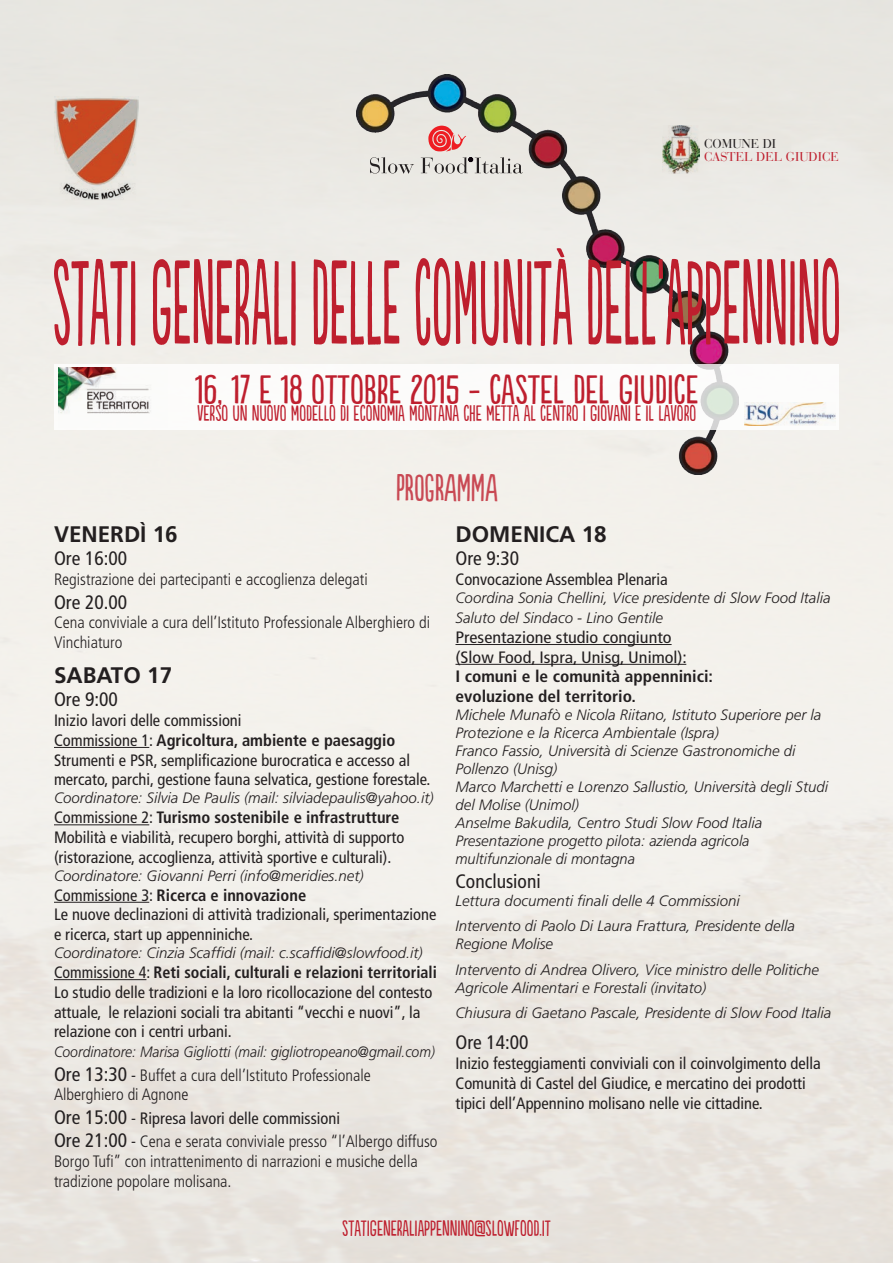
<style>
.page{position:relative;width:893px;height:1263px;background:#fff}
.page>*{position:absolute;margin:0;border:0;box-sizing:border-box;transform-origin:0 0}
.t1{font:39px "Populaire";color:#be1f2e;scale:1.12 1}
.t2{font:36px "Populaire";color:#be1f2e}
.t3{font:700 22.5px "Frutiger LT Std";color:#231f20}
.t4{font:21.15px "Populaire";color:#be1f2e}
.t5{font:21px "Populaire";color:#be1f2e}
.t6{font:condensed 19.5px "Frutiger LT Std";color:#231f20}
.t7{font:condensed 16.5px/19.8px "Frutiger LT Std";color:#231f20}
.t8{font:300 condensed 16.5px/19.8px "Frutiger LT Std";color:#231f20}
.t9{font:condensed 16.5px/19.8px "Frutiger LT Std";color:#231f20;scale:1.1 1}
.t10{font:700 condensed 16.5px/19.8px "Frutiger LT Std";color:#231f20;scale:1.05 1}
.t11{font:italic 300 15px/18px "Frutiger LT Std";color:#231f20}
.t12{font:italic 300 15px "Frutiger LT Std";color:#231f20;scale:.93 1}
.t13{font:12.75px "Bauer Bodoni Std";color:#be1f2e}
.t14{font:12.75px "Bauer Bodoni Std";color:#231f20}
.s1{font-weight:700}
.s2{font-weight:400;font-size:19.5px}
.s3{font-weight:400}
</style>
<div class="page">
<img style="left:356px;top:74px;width:382px;height:401px">
<div style="left:54px;top:364px;width:785px;height:66px;background:#fff"></div>
<img style="left:745px;top:402px;width:90px;height:24px">
<img style="left:59px;top:368px;width:92px;height:46px">
<img style="left:663px;top:126px;width:36px;height:48px">
<svg style="left:370px;top:157px;width:44px;height:17px"></svg>
<svg style="left:421px;top:126px;width:102px;height:47px;background:#d4bdb9"></svg>
<img style="left:54px;top:96px;width:84px;height:107px">
<svg style="left:54px;top:248px;width:785px;height:98px;background:#daa5a7"></svg>
<hr style="left:54px;top:747px;width:95px;height:1px;background:#231f20">
<hr style="left:54px;top:824px;width:95px;height:1px;background:#231f20">
<hr style="left:54px;top:902px;width:95px;height:1px;background:#231f20">
<hr style="left:54px;top:979px;width:92px;height:1px;background:#231f20">
<hr style="left:455px;top:644px;width:217px;height:1px;background:#231f20">
<hr style="left:455px;top:664px;width:231px;height:1px;background:#231f20">
<p class="t14" style="left:704px;top:136px;width:74px">COMUNE DI</p>
<p class="t13" style="left:704px;top:149px;width:136px">CASTEL DEL GIUDICE</p>
<h1 class="t1" style="left:195px;top:369px;width:451px">16, 17 E 18 OTTOBRE 2015 - CASTEL DEL GIUDICE</h1>
<p class="t4" style="left:197px;top:402px;width:501px">VERSO UN NUOVO MODELLO DI ECONOMIA MONTANA CHE METTA AL CENTRO I GIOVANI E IL LAVORO</p>
<h2 class="t2" style="left:395px;top:468px;width:104px">PROGRAMMA</h2>
<h3 class="t3" style="left:54px;top:521px;width:125px">VENERDÌ 16</h3>
<p class="t6" style="left:54px;top:547px;width:75px">Ore 16:00</p>
<p class="t8" style="left:54px;top:570px;width:315px">Registrazione dei partecipanti e accoglienza delegati</p>
<p class="t6" style="left:54px;top:590px;width:75px">Ore 20.00</p>
<p class="t8" style="left:54px;top:613px;width:378px">Cena conviviale a cura dell’Istituto Professionale Alberghiero di<br>Vinchiaturo</p>
<h3 class="t3" style="left:54px;top:662px;width:120px">SABATO 17</h3>
<p class="t6" style="left:54px;top:688px;width:65px">Ore 9:00</p>
<p class="t7" style="left:54px;top:710px;width:378px">Inizio lavori delle commissioni<br>Commissione 1: <span class="s1">Agricoltura, ambiente e paesaggio </span>Strumenti e PSR, semplificazione burocratica e accesso al mercato, parchi, gestione fauna selvatica, gestione forestale.</p>
<p class="t11" style="left:54px;top:789px;width:381px">Coordinatore: Silvia De Paulis (mail: silviadepaulis@yahoo.it)</p>
<p class="t7" style="left:54px;top:808px;width:352px">Commissione 2: <span class="s1">Turismo sostenibile e infrastrutture<br></span>Mobilità e viabilità, recupero borghi, attività di supporto (ristorazione, accoglienza, attività sportive e culturali).</p>
<p class="t11" style="left:54px;top:867px;width:311px">Coordinatore: Giovanni Perri (info@meridies.net)</p>
<p class="t7" style="left:54px;top:885px;width:384px">Commissione 3: <span class="s1">Ricerca e innovazione<br></span>Le nuove declinazioni di attività tradizionali, sperimentazione e ricerca, start up appenniniche.</p>
<p class="t11" style="left:54px;top:944px;width:370px">Coordinatore: Cinzia Scaffidi (mail: c.scaffidi@slowfood.it)</p>
<p class="t7" style="left:54px;top:962px;width:384px">Commissione 4: <span class="s1">Reti sociali, culturali e relazioni territoriali </span>Lo studio delle tradizioni e la loro ricollocazione del contesto attuale, le relazioni sociali tra abitanti “vecchi e nuovi”, la relazione con i centri urbani.</p>
<p class="t12" style="left:54px;top:1043px;width:411px">Coordinatore: Marisa Gigliotti (mail: gigliotropeano@gmail.com)</p>
<p class="t8" style="left:54px;top:1065px;width:318px"><span class="s2">Ore 13:30</span> <span class="s3">-</span> Buffet a cura dell’Istituto Professionale<br>Alberghiero di Agnone</p>
<p class="t8" style="left:54px;top:1107px;width:385px;line-height:23.4px"><span class="s2">Ore 15:00</span> <span class="s3">- Ripresa lavori delle commissioni<br></span><span class="s2">Ore 21:00</span> <span class="s3">-</span> Cena e serata conviviale presso “l’Albergo diffuso</p>
<p class="t8" style="left:54px;top:1152px;width:365px">Borgo Tufi” con intrattenimento di narrazioni e musiche della tradizione popolare molisana.</p>
<h3 class="t3" style="left:455px;top:521px;width:153px">DOMENICA 18</h3>
<p class="t6" style="left:455px;top:547px;width:65px">Ore 9:30</p>
<p class="t7" style="left:455px;top:570px;width:214px">Convocazione Assemblea Plenaria</p>
<p class="t11" style="left:455px;top:588px;width:377px;line-height:19.8px">Coordina Sonia Chellini, Vice presidente di Slow Food Italia<br>Saluto del Sindaco - Lino Gentile</p>
<p class="t9" style="left:455px;top:627px;width:212px">Presentazione studio congiunto (Slow Food, Ispra, Unisg, Unimol):</p>
<p class="t10" style="left:455px;top:667px;width:247px">I comuni e le comunità appenninici: evoluzione del territorio.</p>
<p class="t11" style="left:455px;top:706px;width:374px">Michele Munafò e Nicola Riitano, Istituto Superiore per la Protezione e la Ricerca Ambientale (Ispra)<br>Franco Fassio, Università di Scienze Gastronomiche di Pollenzo (Unisg)<br>Marco Marchetti e Lorenzo Sallustio, Università degli Studi del Molise (Unimol)<br>Anselme Bakudila, Centro Studi Slow Food Italia Presentazione progetto pilota: azienda agricola multifunzionale di montagna</p>
<p class="t6" style="left:455px;top:869px;width:87px">Conclusioni</p>
<p class="t11" style="left:455px;top:888px;width:341px;line-height:25.5px">Lettura documenti finali delle 4 Commissioni<br>Intervento di Paolo Di Laura Frattura, Presidente della</p>
<p class="t11" style="left:455px;top:931px;width:365px;line-height:25.5px">Regione Molise<br>Intervento di Andrea Olivero, Vice ministro delle Politiche</p>
<p class="t11" style="left:455px;top:975px;width:377px;line-height:25.5px">Agricole Alimentari e Forestali (invitato)<br>Chiusura di Gaetano Pascale, Presidente di Slow Food Italia</p>
<p class="t6" style="left:455px;top:1031px;width:75px">Ore 14:00</p>
<p class="t7" style="left:455px;top:1053px;width:367px">Inizio festeggiamenti conviviali con il coinvolgimento della<br>Comunità di Castel del Giudice, e mercatino dei prodotti tipici dell’Appennino molisano nelle vie cittadine.</p>
<p class="t5" style="left:342px;top:1218px;width:210px">STATIGENERALIAPPENNINO@SLOWFOOD.IT</p>
</div>
